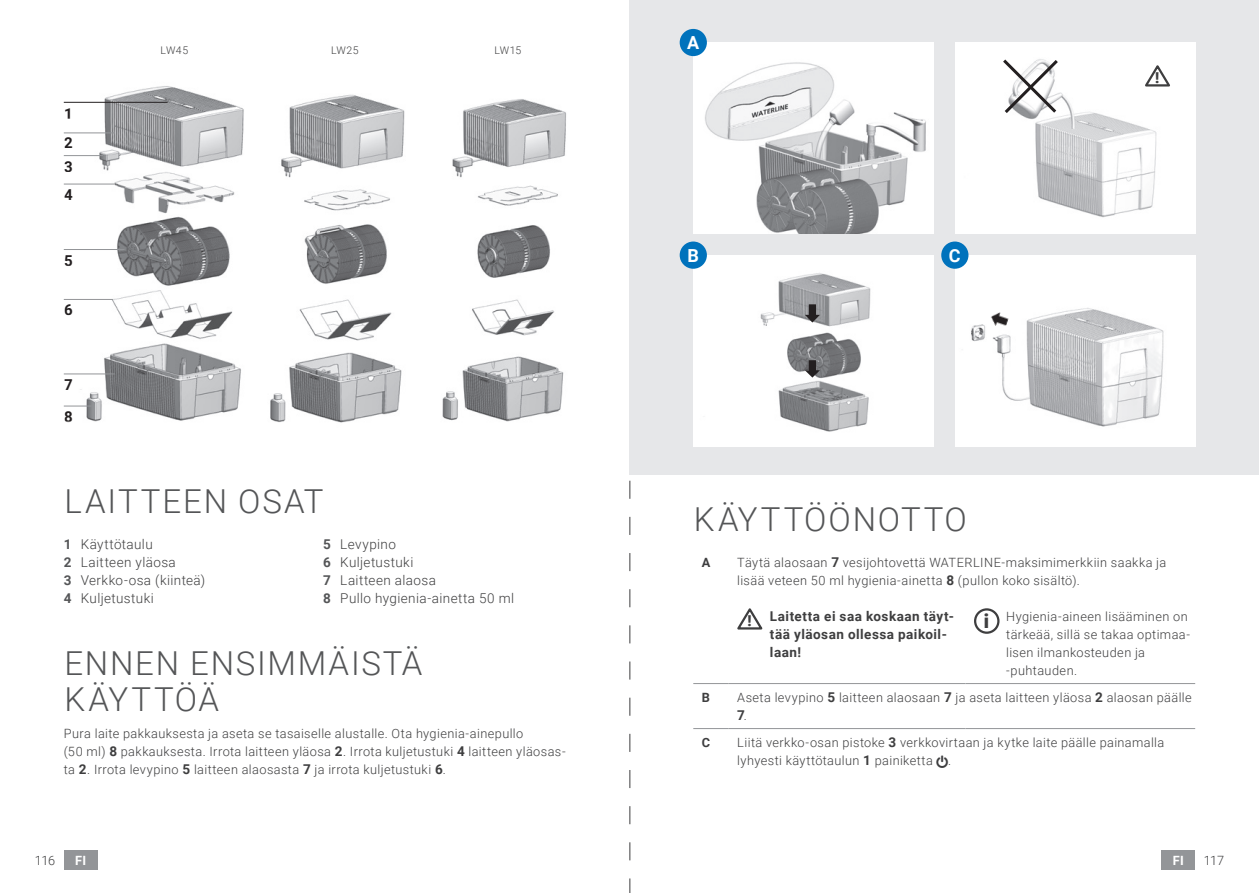
<style>
.page{position:relative;width:1259px;height:893px;background:#fff}
.page>*{position:absolute;margin:0;border:0;box-sizing:border-box;transform-origin:0 0}
.t1{font:300 33px/36px "Roboto";letter-spacing:.055em;color:#545557}
.t2{font:700 18px "Roboto";color:#fff}
.t3{font:700 15px/29.8px "Roboto";color:#231f20}
.t4{font:900 15px "Roboto";color:#3e3e3f}
.t5{font:300 13.5px/18px "Roboto";letter-spacing:.03em;color:#3e3e3f}
.t6{font:700 13.5px/18px "Roboto";letter-spacing:.035em;color:#3e3e3f}
.t7{font:300 12.75px/18px "Roboto";letter-spacing:.03em;color:#3e3e3f}
.t8{font:700 12.75px "Roboto";color:#fff}
.t9{font:700 12.75px "Roboto";color:#3e3e3f}
.t10{font:300 10.5px "Roboto";letter-spacing:.025em;color:#3e3e3f}
.s1{font-weight:700;color:#545557}
.s2{font-weight:700;font-size:13.5px}
.s3{font-weight:900;font-size:19.5px}
.s4{font-weight:300;font-size:12.75px}
</style>
<div class="page">
<div style="left:64px;top:850px;width:33px;height:20px;background:#939598"></div>
<div style="left:1161px;top:850px;width:34px;height:20px;background:#939598"></div>
<svg style="left:629px;top:480px;width:1px;height:413px"></svg>
<img style="left:80px;top:86px;width:486px;height:337px">
<hr style="left:64px;top:102px;width:104px;height:1px;background:#231f20">
<div style="left:63px;top:132px;width:23px;height:17px;border:1px solid #fff"></div>
<hr style="left:64px;top:133px;width:51px;height:1px;background:#939598">
<hr style="left:64px;top:184px;width:51px;height:1px;background:#939598">
<hr style="left:64px;top:249px;width:61px;height:1px;background:#939598">
<hr style="left:64px;top:299px;width:49px;height:1px;background:#939598">
<hr style="left:64px;top:374px;width:51px;height:1px;background:#939598">
<div style="left:63px;top:405px;width:23px;height:18px;border:1px solid #fff"></div>
<svg style="left:64px;top:406px;width:27px;height:1px"></svg>
<div style="left:63px;top:156px;width:23px;height:17px;border:1px solid #fff"></div>
<hr style="left:64px;top:155px;width:39px;height:1px;background:#939598">
<hr style="left:693px;top:683px;width:36px;height:1px;background:#939598">
<hr style="left:729px;top:683px;width:236px;height:1px;background:#939598">
<hr style="left:965px;top:683px;width:230px;height:1px;background:#939598">
<hr style="left:693px;top:728px;width:36px;height:1px;background:#939598">
<hr style="left:729px;top:728px;width:236px;height:1px;background:#939598">
<hr style="left:965px;top:728px;width:230px;height:1px;background:#939598">
<svg style="left:737px;top:608px;width:26px;height:22px"></svg>
<div style="left:974px;top:608px;width:25px;height:26px;border:2px solid #3e3e3f;border-radius:50%"></div>
<div style="left:629px;top:0;width:630px;height:475px;background:#e6e7e9"></div>
<div style="left:693px;top:43px;width:240px;height:191px;background:#fff"></div>
<img style="left:756px;top:99px;width:170px;height:135px">
<div style="left:693px;top:255px;width:240px;height:191px;background:#fff"></div>
<img style="left:697px;top:259px;width:174px;height:173px">
<div style="left:955px;top:43px;width:240px;height:191px;background:#fff"></div>
<img style="left:1023px;top:93px;width:134px;height:125px">
<div style="left:955px;top:255px;width:240px;height:191px;background:#fff"></div>
<img style="left:958px;top:255px;width:206px;height:172px">
<svg style="left:1003px;top:59px;width:58px;height:57px"></svg>
<img style="left:805px;top:358px;width:16px;height:20px">
<img style="left:805px;top:303px;width:16px;height:20px">
<img style="left:985px;top:309px;width:25px;height:22px">
<img style="left:705px;top:62px;width:138px;height:87px">
<div style="left:679px;top:29px;width:28px;height:27px;background:#0072bc;border-radius:50%"></div>
<div style="left:679px;top:242px;width:28px;height:27px;background:#0072bc;border-radius:50%"></div>
<div style="left:941px;top:242px;width:27px;height:27px;background:#0072bc;border-radius:50%"></div>
<svg style="left:1145px;top:65px;width:25px;height:22px"></svg>
<p class="t3" style="left:64px;top:98px;width:10px">1<br>2</p>
<p class="t3" style="left:64px;top:151px;width:10px">3</p>
<p class="t3" style="left:64px;top:179px;width:10px">4</p>
<p class="t3" style="left:64px;top:245px;width:10px">5</p>
<p class="t3" style="left:64px;top:294px;width:10px">6</p>
<p class="t3" style="left:64px;top:368px;width:10px;line-height:31.8px">7<br>8</p>
<p class="t10" style="left:161px;top:43px;width:29px">LW45</p>
<p class="t10" style="left:331px;top:43px;width:29px">LW25</p>
<p class="t10" style="left:494px;top:43px;width:28px">LW15</p>
<h1 class="t1" style="left:64px;top:482px;width:261px">LAITTEEN OSAT</h1>
<p class="t5" style="left:64px;top:535px;width:143px"><span class="s1">1</span> Käyttötaulu<br><span class="s1">2</span> Laitteen yläosa<br><span class="s1">3</span> Verkko-osa (kiinteä)<br><span class="s1">4</span> Kuljetustuki</p>
<p class="t5" style="left:323px;top:535px;width:192px"><span class="s1">5</span> Levypino<br><span class="s1">6</span> Kuljetustuki<br><span class="s1">7</span> Laitteen alaosa<br><span class="s1">8</span> Pullo hygienia-ainetta 50 ml</p>
<h1 class="t1" style="left:64px;top:644px;width:359px">ENNEN ENSIMMÄISTÄ<br>KÄYTTÖÄ</h1>
<p class="t7" style="left:64px;top:724px;width:503px">Pura laite pakkauksesta ja aseta se tasaiselle alustalle. Ota hygienia-ainepullo<br>(50 ml) <span class="s2">8</span> pakkauksesta. Irrota laitteen yläosa <span class="s2">2</span>. Irrota kuljetustuki <span class="s2">4</span> laitteen yläosas&shy;ta <span class="s2">2</span>. Irrota levypino <span class="s2">5</span> laitteen alaosasta <span class="s2">7</span> ja irrota kuljetustuki <span class="s2">6</span>.</p>
<h2 class="t2" style="left:687px;top:30px;width:14px">A</h2>
<h2 class="t2" style="left:687px;top:243px;width:13px">B</h2>
<h2 class="t2" style="left:949px;top:243px;width:13px">C</h2>
<h1 class="t1" style="left:694px;top:500px;width:274px">KÄYTTÖÖNOTTO</h1>
<p class="t4" style="left:1155px;top:68px;width:6px">!</p>
<p class="t9" style="left:702px;top:554px;width:10px">A</p>
<p class="t7" style="left:737px;top:553px;width:430px">Täytä alaosaan <span class="s2">7</span> vesijohtovettä WATERLINE-maksimimerkkiin saakka ja lisää veteen 50 ml hygienia-ainetta <span class="s2">8</span> (pullon koko sisältö).</p>
<p class="t4" style="left:747px;top:611px;width:6px">!</p>
<p class="t6" style="left:770px;top:607px;width:186px">Laitetta ei saa koskaan täyt&shy;tää yläosan ollessa paikoil&shy;laan!</p>
<p class="t7" style="left:1006px;top:607px;width:185px;text-indent:-22px"><span class="s3">i</span> Hygienia-aineen lisääminen on tärkeää, sillä se takaa optimaa&shy;lisen ilmankosteuden ja -puhtauden.</p>
<p class="t9" style="left:702px;top:689px;width:10px">B</p>
<p class="t7" style="left:737px;top:688px;width:456px">Aseta levypino <span class="s2">5</span> laitteen alaosaan <span class="s2">7</span> ja aseta laitteen yläosa <span class="s2">2</span> alaosan päälle</p>
<p class="t6" style="left:737px;top:706px;width:11px">7<span class="s4">.</span></p>
<p class="t9" style="left:702px;top:734px;width:10px">C</p>
<p class="t7" style="left:737px;top:733px;width:429px">Liitä verkko-osan pistoke <span class="s2">3</span> verkkovirtaan ja kytke laite päälle painamalla lyhyesti käyttötaulun <span class="s2">1</span> painiketta .</p>
<p class="t7" style="left:35px;top:851px;width:22px">116</p>
<p class="t8" style="left:75px;top:851px;width:13px">FI</p>
<p class="t8" style="left:1172px;top:851px;width:13px">FI</p>
<p class="t7" style="left:1203px;top:851px;width:22px">117</p>
</div>
